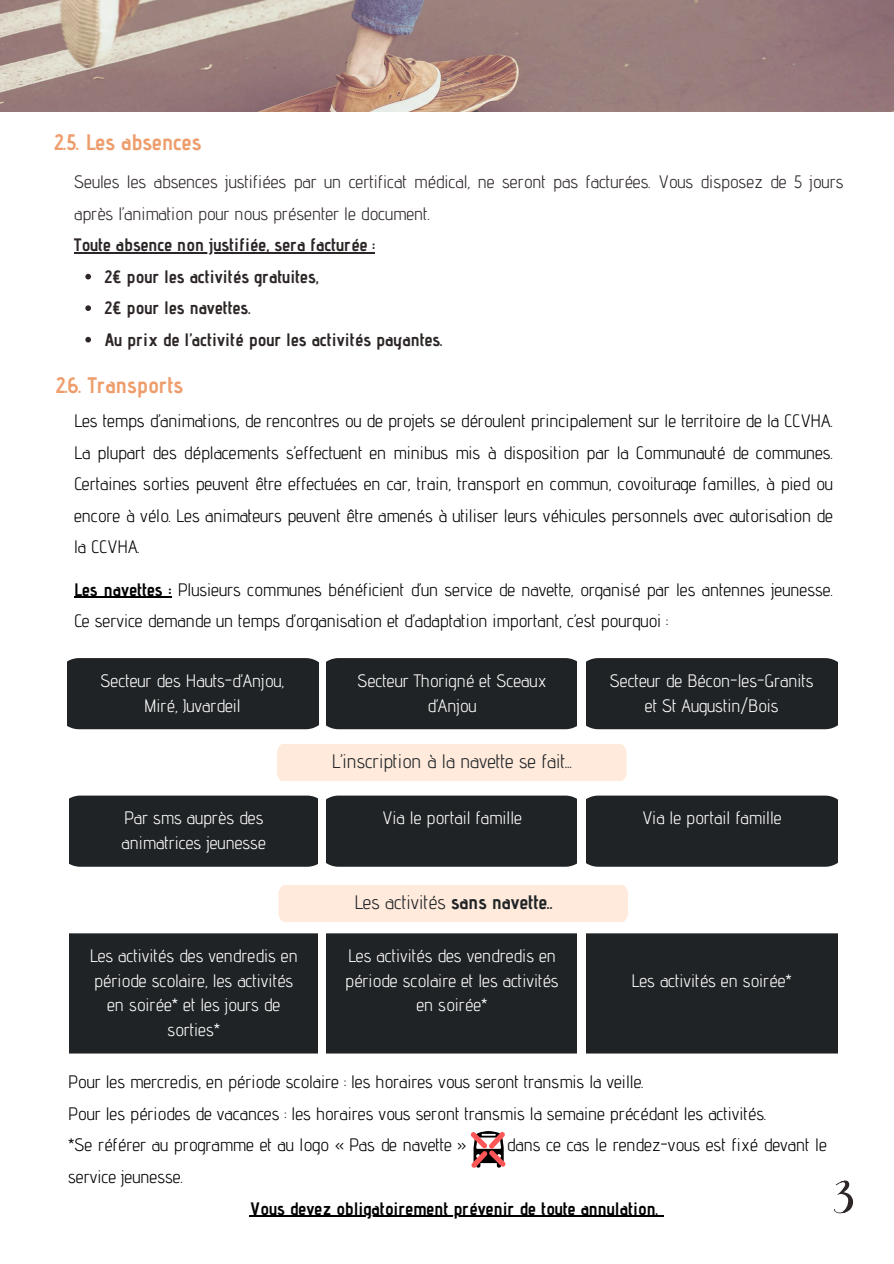
<style>
.page{position:relative;width:894px;height:1264px;background:#fff}
.page>*{position:absolute;margin:0;border:0;box-sizing:border-box;transform-origin:0 0}
.t1{font:700 22.5px "Advent Pro";color:#ee9e6d}
.t2{font:19.5px "Advent Pro";color:#1f2325}
.t3{font:700 19.5px "Advent Pro";color:#1f2325}
.t4{font:18px/31.5px "Advent Pro";color:#000}
.t5{font:18px/24.8px "Advent Pro";color:#fff;text-align:center}
.t6{font:18px/31.5px "Advent Pro";color:#2d2626}
.t7{font:700 18px/31.5px "Advent Pro";color:#2d2626}
.t8{font:700 18px "Advent Pro";color:#000}
.s1{font-weight:700}
.s2{font-weight:400}
</style>
<div class="page">
<img style="left:0;top:0;width:893px;height:112px">
<div style="left:277px;top:744px;width:349px;height:36px;background:#ffeadc"></div>
<div style="left:327px;top:795px;width:249px;height:71px;background:#1f2325"></div>
<div style="left:70px;top:795px;width:247px;height:71px;background:#1f2325"></div>
<div style="left:586px;top:795px;width:251px;height:71px;background:#1f2325"></div>
<div style="left:278px;top:885px;width:350px;height:36px;background:#ffeadc"></div>
<div style="left:327px;top:933px;width:249px;height:120px;background:#1f2325"></div>
<div style="left:70px;top:933px;width:247px;height:120px;background:#1f2325"></div>
<div style="left:586px;top:933px;width:251px;height:120px;background:#1f2325"></div>
<svg style="left:470px;top:1131px;width:36px;height:37px"></svg>
<div style="left:327px;top:658px;width:249px;height:71px;background:#1f2325"></div>
<div style="left:67px;top:658px;width:251px;height:71px;background:#1f2325"></div>
<div style="left:586px;top:658px;width:251px;height:71px;background:#1f2325"></div>
<svg style="left:834px;top:1180px;width:18px;height:33px"></svg>
<hr style="left:74px;top:252px;width:301px;height:1px;background:#2d2626">
<svg style="left:85px;top:274px;width:6px;height:5px"></svg>
<svg style="left:85px;top:305px;width:6px;height:6px"></svg>
<svg style="left:85px;top:337px;width:6px;height:5px"></svg>
<hr style="left:74px;top:596px;width:97px;height:1px;background:#000">
<hr style="left:249px;top:1215px;width:409px;height:1px;background:#000">
<p class="t1" style="left:55px;top:128px;width:148px">2.5. Les absences</p>
<p class="t6" style="left:74px;top:166px;width:770px">Seules les absences justifiées par un certificat médical, ne seront pas facturées. Vous disposez de 5 jours après l’animation pour nous présenter le document.</p>
<p class="t7" style="left:105px;top:229px;width:339px;text-indent:-31px">Toute absence non justifiée, sera facturée :<br>2€ pour les activités gratuites,<br>2€ pour les navettes.<br>Au prix de l’activité pour les activités payantes.</p>
<p class="t1" style="left:56px;top:371px;width:129px">2.6. Transports</p>
<p class="t4" style="left:74px;top:405px;width:760px;text-align:justify">Les temps d’animations, de rencontres ou de projets se déroulent principalement sur le territoire de la CCVHA.<br>La plupart des déplacements s’effectuent en minibus mis à disposition par la Communauté de communes.<br>Certaines sorties peuvent être effectuées en car, train, transport en commun, covoiturage familles, à pied ou encore à vélo. Les animateurs peuvent être amenés à utiliser leurs véhicules personnels avec autorisation de la CCVHA.</p>
<p class="t4" style="left:74px;top:573px;width:760px"><span class="s1">Les navettes :</span> Plusieurs communes bénéficient d’un service de navette, organisé par les antennes jeunesse.<br>Ce service demande un temps d’organisation et d’adaptation important, c’est pourquoi :</p>
<p class="t5" style="left:100px;top:668px;width:185px">Secteur des Hauts-d’Anjou,<br>Miré, Juvardeil</p>
<p class="t5" style="left:609px;top:668px;width:205px">Secteur de Bécon-les-Granits et St Augustin/Bois</p>
<p class="t5" style="left:357px;top:668px;width:190px">Secteur Thorigné et Sceaux d’Anjou</p>
<p class="t2" style="left:332px;top:749px;width:242px">L’inscription à la navette se fait .</p>
<p class="t5" style="left:124px;top:805px;width:141px">Par sms auprès des</p>
<p class="t5" style="left:382px;top:805px;width:141px">Via le portail famille</p>
<p class="t5" style="left:122px;top:830px;width:146px">animatrices jeunesse</p>
<p class="t5" style="left:90px;top:943px;width:209px">Les activités des vendredis en période scolaire, les activités en soirée* et les jours de sorties*</p>
<p class="t3" style="left:354px;top:890px;width:200px"><span class="s2">Les activités</span> sans navette..</p>
<p class="t5" style="left:345px;top:943px;width:215px">Les activités des vendredis en période scolaire et les activités en soirée*</p>
<p class="t5" style="left:641px;top:805px;width:141px">Via le portail famille</p>
<p class="t5" style="left:631px;top:967px;width:162px">Les activités en soirée*</p>
<p class="t4" style="left:68px;top:1065px;width:699px">Pour les mercredis, en période scolaire : les horaires vous seront transmis la veille.<br>Pour les périodes de vacances : les horaires vous seront transmis la semaine précédant les activités. *Se référer au programme et au logo « Pas de navette »</p>
<p class="t4" style="left:506px;top:1128px;width:321px">dans ce cas le rendez-vous est fixé devant le</p>
<p class="t4" style="left:68px;top:1160px;width:116px">service jeunesse.</p>
<p class="t8" style="left:249px;top:1197px;width:410px">Vous devez obligatoirement prévenir de toute annulation.</p>
</div>
